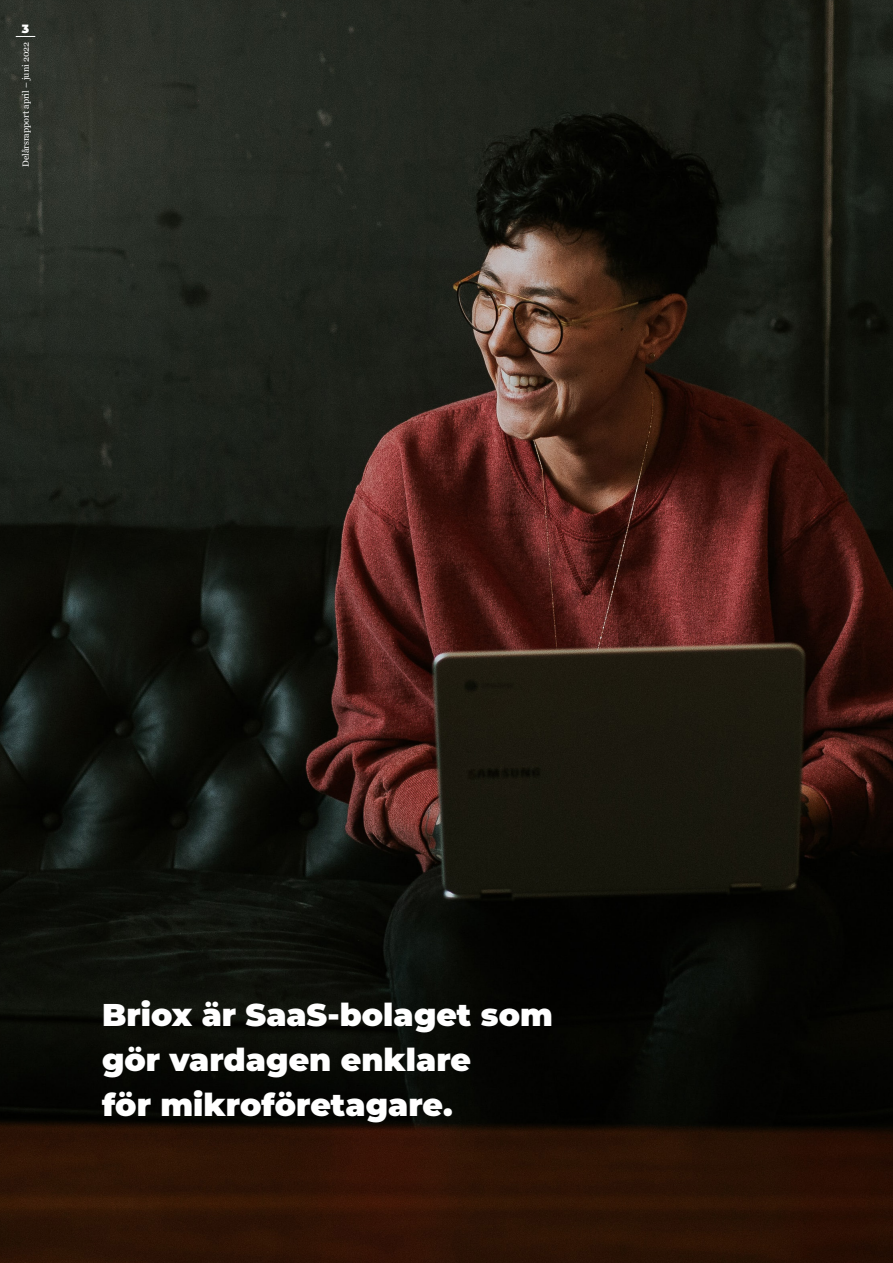
<style>
.page{position:relative;width:893px;height:1263px;background:#fff}
.page>*{position:absolute;margin:0;border:0;box-sizing:border-box;transform-origin:0 0}
.t1{font:900 31.5px "Montserrat";color:#fff}
.t2{font:900 12px "Montserrat";color:#fff}
.t3{font:9px "Georgia";color:#fff}
</style>
<div class="page">
<img style="left:0;top:0;width:893px;height:1263px">
<svg style="left:16px;top:36px;width:19px;height:1px"></svg>
<p class="t2" style="left:22px;top:20px;width:9px">3</p>
<p class="t3" style="left:20px;top:167px;width:127px;rotate:-90deg">Delårsrapport april – juni 2022</p>
<p class="t1" style="left:102px;top:991px;width:452px">Briox är SaaS-bolaget som</p>
<p class="t1" style="left:102px;top:1036px;width:371px">gör vardagen enklare</p>
<p class="t1" style="left:102px;top:1081px;width:352px">för mikroföretagare.</p>
</div>
